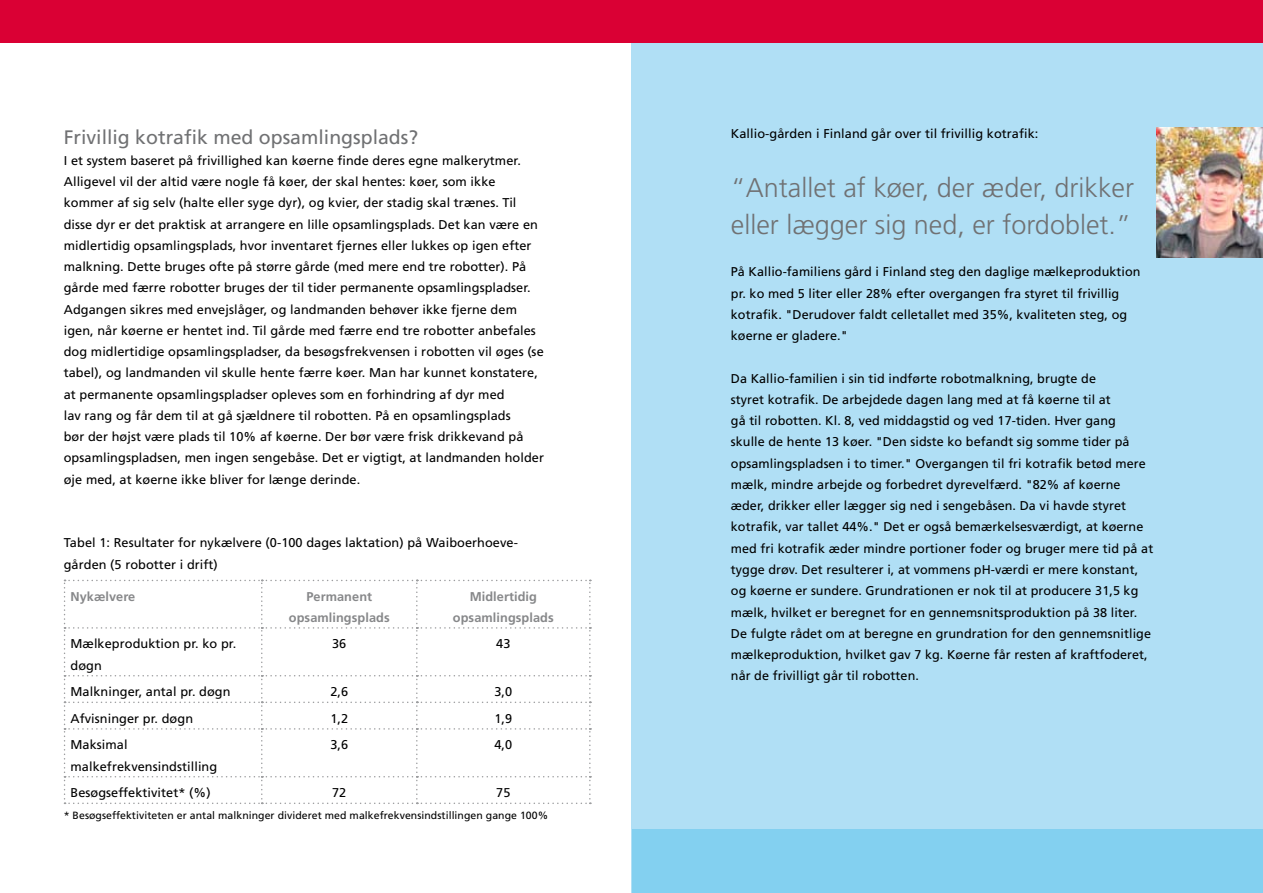
<style>
.page{position:relative;width:1263px;height:893px;background:#fff}
.page>*{position:absolute;margin:0;border:0;box-sizing:border-box;transform-origin:0 0}
.t1{font:300 27px/37.2px "Frutiger";color:#707173}
.t2{font:19.5px "Frutiger";color:#707173}
.t3{font:12.75px/21.3px "Frutiger";letter-spacing:.005em;color:#000}
.t4{font:700 12.75px/21.3px "Frutiger";letter-spacing:.005em;color:#87888a;text-align:center}
.t5{font:10.5px "Frutiger";letter-spacing:.005em;color:#000}
</style>
<div class="page">
<div style="left:631px;top:34px;width:632px;height:859px;background:#b0dff5"></div>
<div style="left:0;top:0;width:1263px;height:43px;background:#da0034"></div>
<img style="left:1157px;top:128px;width:106px;height:130px">
<div style="left:632px;top:829px;width:631px;height:64px;background:#83d0f0"></div>
<svg style="left:64px;top:580px;width:527px;height:224px"></svg>
<h2 class="t2" style="left:64px;top:125px;width:356px">Frivillig kotrafik med opsamlingsplads?</h2>
<p class="t3" style="left:64px;top:150px;width:482px">I et system baseret på frivillighed kan køerne finde deres egne malkerytmer.<br>Alligevel vil der altid være nogle få køer, der skal hentes: køer, som ikke kommer af sig selv (halte eller syge dyr), og kvier, der stadig skal trænes. Til disse dyr er det praktisk at arrangere en lille opsamlingsplads. Det kan være en midlertidig opsamlingsplads, hvor inventaret fjernes eller lukkes op igen efter malkning. Dette bruges ofte på større gårde (med mere end tre robotter). På gårde med færre robotter bruges der til tider permanente opsamlingspladser.<br>Adgangen sikres med envejslåger, og landmanden behøver ikke fjerne dem igen, når køerne er hentet ind. Til gårde med færre end tre robotter anbefales dog midlertidige opsamlingspladser, da besøgsfrekvensen i robotten vil øges (se tabel), og landmanden vil skulle hente færre køer. Man har kunnet konstatere, at permanente opsamlingspladser opleves som en forhindring af dyr med<br>lav rang og får dem til at gå sjældnere til robotten. På en opsamlingsplads<br>bør der højst være plads til 10% af køerne. Der bør være frisk drikkevand på opsamlingspladsen, men ingen sengebåse. Det er vigtigt, at landmanden holder øje med, at køerne ikke bliver for længe derinde.</p>
<p class="t3" style="left:64px;top:532px;width:456px">Tabel 1: Resultater for nykælvere (0-100 dages laktation) på Waiboerhoeve&shy;gården (5 robotter i drift)</p>
<p class="t4" style="left:71px;top:586px;width:66px">Nykælvere</p>
<p class="t4" style="left:289px;top:586px;width:102px">Permanent opsamlingsplads</p>
<p class="t4" style="left:453px;top:586px;width:102px">Midlertidig opsamlingsplads</p>
<p class="t3" style="left:71px;top:633px;width:167px">Mælkeproduktion pr. ko pr. døgn</p>
<p class="t3" style="left:332px;top:633px;width:16px">36</p>
<p class="t3" style="left:496px;top:633px;width:16px">43</p>
<p class="t3" style="left:71px;top:681px;width:162px">Malkninger, antal pr. døgn</p>
<p class="t3" style="left:330px;top:681px;width:19px">2,6</p>
<p class="t3" style="left:494px;top:681px;width:19px">3,0</p>
<p class="t3" style="left:71px;top:708px;width:124px">Afvisninger pr. døgn</p>
<p class="t3" style="left:330px;top:708px;width:19px">1,2</p>
<p class="t3" style="left:494px;top:708px;width:19px">1,9</p>
<p class="t3" style="left:71px;top:734px;width:148px">Maksimal malkefrekvensindstilling</p>
<p class="t3" style="left:330px;top:734px;width:19px">3,6</p>
<p class="t3" style="left:494px;top:734px;width:19px">4,0</p>
<p class="t3" style="left:71px;top:782px;width:142px">Besøgseffektivitet* (%)</p>
<p class="t3" style="left:332px;top:782px;width:16px">72</p>
<p class="t3" style="left:496px;top:782px;width:16px">75</p>
<p class="t5" style="left:64px;top:809px;width:486px">* Besøgseffektiviteten er antal malkninger divideret med malkefrekvensindstillingen gange 100%</p>
<p class="t3" style="left:731px;top:123px;width:309px">Kallio-gården i Finland går over til frivillig kotrafik:</p>
<h1 class="t1" style="left:731px;top:169px;width:405px">“Antallet af køer, der æder, drikker eller lægger sig ned, er fordoblet.”</h1>
<p class="t3" style="left:731px;top:261px;width:411px">På Kallio-familiens gård i Finland steg den daglige mælkeproduktion pr. ko med 5 liter eller 28% efter overgangen fra styret til frivillig kotrafik. "Derudover faldt celletallet med 35%, kvaliteten steg, og køerne er gladere."</p>
<p class="t3" style="left:731px;top:368px;width:424px">Da Kallio-familien i sin tid indførte robotmalkning, brugte de<br>styret kotrafik. De arbejdede dagen lang med at få køerne til at<br>gå til robotten. Kl. 8, ved middagstid og ved 17-tiden. Hver gang<br>skulle de hente 13 køer. "Den sidste ko befandt sig somme tider på opsamlingspladsen i to timer." Overgangen til fri kotrafik betød mere mælk, mindre arbejde og forbedret dyrevelfærd. "82% af køerne æder, drikker eller lægger sig ned i sengebåsen. Da vi havde styret kotrafik, var tallet 44%." Det er også bemærkelsesværdigt, at køerne med fri kotrafik æder mindre portioner foder og bruger mere tid på at tygge drøv. Det resulterer i, at vommens pH-værdi er mere konstant, og køerne er sundere. Grundrationen er nok til at producere 31,5 kg mælk, hvilket er beregnet for en gennemsnitsproduktion på 38 liter.<br>De fulgte rådet om at beregne en grundration for den gennemsnitlige mælkeproduktion, hvilket gav 7 kg. Køerne får resten af kraftfoderet, når de frivilligt går til robotten.</p>
</div>
